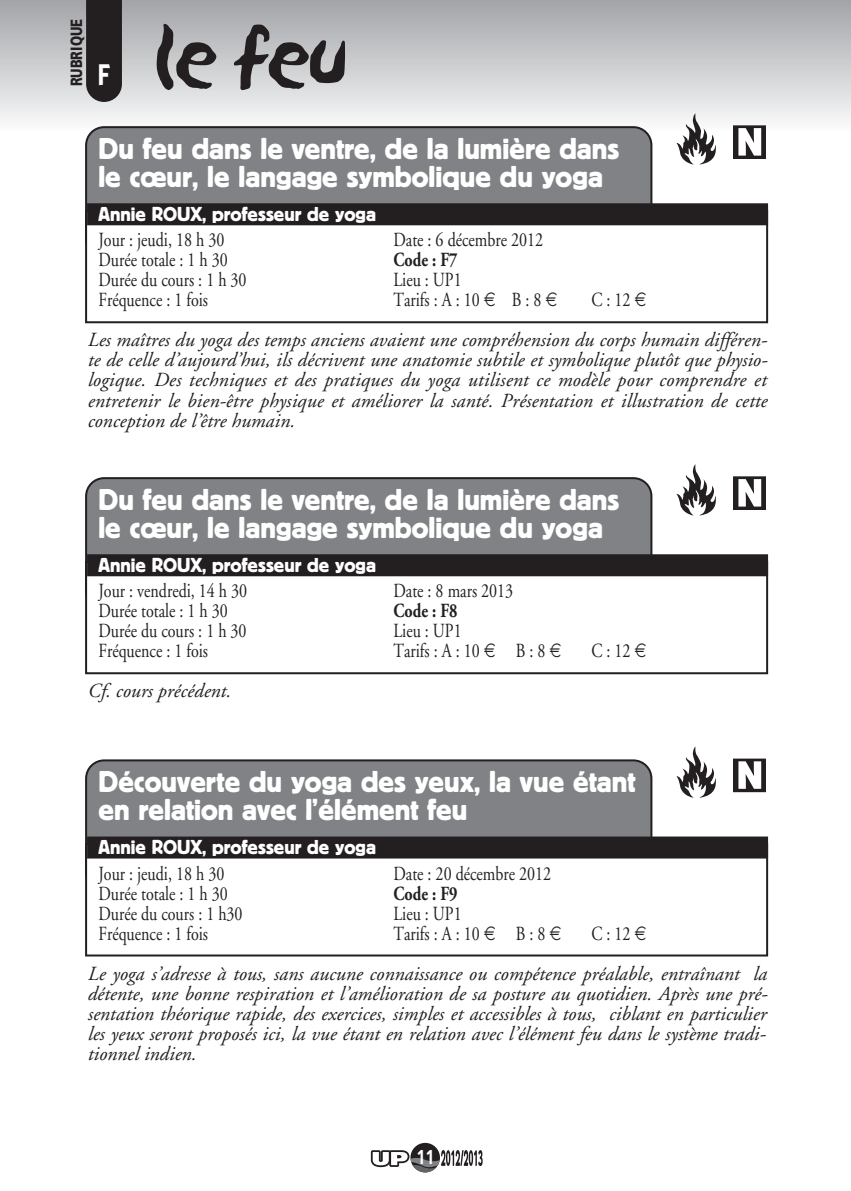
<style>
.page{position:relative;width:851px;height:1191px;background:#fff}
.page>*{position:absolute;margin:0;border:0;box-sizing:border-box;transform-origin:0 0}
.t1{font:72px "Sand";color:#231f20}
.t2{font:600 31px "Kabel Itc T";color:#fff;scale:.9 1}
.t3{font:30px/28px "Block BE";color:#fff}
.t4{font:italic 20px/20px "Adobe Garamond";color:#231f20;text-align:justify}
.t5{font:20px "Adobe Garamond";color:#231f20;scale:.8 1}
.t6{font:20px "Block BE";color:#fff}
.t7{font:700 20px "Adobe Garamond";color:#231f20;scale:.8 1}
.t8{font:700 20px "Frutiger";color:#fff;scale:.8 1}
.t9{font:900 16.2px "Frutiger";color:#231f20;scale:.8 1}
</style>
<div class="page">
<div style="left:0;top:0;width:850px;height:130px;background:linear-gradient(to bottom,#a2a3a7,#f9f9fa)"></div>
<svg style="left:410px;top:1142px;width:30px;height:30px"></svg>
<svg style="left:371px;top:1150px;width:111px;height:22px"></svg>
<div style="left:86px;top:0;width:36px;height:102px;background:#231f20"></div>
<div style="left:85px;top:126px;width:567px;height:84px;background:#808285"></div>
<div style="left:85px;top:210px;width:683px;height:113px;border:2px solid #231f20"></div>
<div style="left:733px;top:126px;width:32px;height:32px;background:#231f20"></div>
<div style="left:733px;top:125px;width:32px;height:34px;border:1px solid #231f20"></div>
<svg style="left:738px;top:128px;width:23px;height:28px"></svg>
<svg style="left:676px;top:113px;width:39px;height:52px"></svg>
<div style="left:87px;top:203px;width:681px;height:22px;background:#231f20"></div>
<div style="left:85px;top:477px;width:567px;height:84px;background:#808285"></div>
<div style="left:85px;top:561px;width:683px;height:113px;border:2px solid #231f20"></div>
<svg style="left:735px;top:478px;width:28px;height:30px"></svg>
<div style="left:733px;top:476px;width:32px;height:34px;border:1px solid #231f20"></div>
<svg style="left:738px;top:479px;width:23px;height:27px"></svg>
<svg style="left:676px;top:464px;width:39px;height:51px"></svg>
<div style="left:87px;top:554px;width:681px;height:22px;background:#231f20"></div>
<div style="left:85px;top:759px;width:567px;height:84px;background:#808285"></div>
<div style="left:85px;top:843px;width:683px;height:113px;border:2px solid #231f20"></div>
<div style="left:733px;top:759px;width:32px;height:32px;background:#231f20"></div>
<div style="left:733px;top:758px;width:32px;height:34px;border:1px solid #231f20"></div>
<svg style="left:738px;top:761px;width:23px;height:28px"></svg>
<svg style="left:676px;top:746px;width:39px;height:52px"></svg>
<div style="left:87px;top:836px;width:681px;height:22px;background:#231f20"></div>
<p class="t9" style="left:70px;top:86px;width:86px;rotate:-90deg">RUBRIQUE</p>
<h2 class="t2" style="left:97px;top:57px;width:16px">F</h2>
<h1 class="t1" style="left:153px;top:11px;width:200px">le feu</h1>
<h3 class="t3" style="left:98px;top:136px;width:522px">Du feu dans le ventre, de la lumière dans le cœur, le langage symbolique du yoga</h3>
<p class="t6" style="left:98px;top:207px;width:279px">Annie ROUX, professeur de yoga</p>
<p class="t5" style="left:98px;top:232px;width:159px">Jour : jeudi, 18 h 30</p>
<p class="t5" style="left:393px;top:232px;width:189px">Date : 6 décembre 2012</p>
<p class="t5" style="left:98px;top:252px;width:163px">Durée totale : 1 h 30</p>
<p class="t7" style="left:393px;top:252px;width:82px">Code : F7</p>
<p class="t5" style="left:98px;top:272px;width:187px">Durée du cours : 1 h 30</p>
<p class="t5" style="left:393px;top:272px;width:87px">Lieu : UP1</p>
<p class="t5" style="left:98px;top:292px;width:138px">Fréquence : 1 fois</p>
<p class="t5" style="left:393px;top:292px;width:109px">Tarifs : A : 10</p>
<p class="t5" style="left:511px;top:292px;width:39px">B:8</p>
<p class="t5" style="left:591px;top:292px;width:50px">C:12</p>
<p class="t4" style="left:87px;top:332px;width:682px">Les maîtres du yoga des temps anciens avaient une compréhension du corps humain différen&shy;te de celle d’aujourd’hui, ils décrivent une anatomie subtile et symbolique plutôt que physio&shy;logique. Des techniques et des pratiques du yoga utilisent ce modèle pour comprendre et entretenir le bien-être physique et améliorer la santé. Présentation et illustration de cette conception de l’être humain.</p>
<h3 class="t3" style="left:98px;top:486px;width:522px">Du feu dans le ventre, de la lumière dans le cœur, le langage symbolique du yoga</h3>
<p class="t6" style="left:98px;top:558px;width:279px">Annie ROUX, professeur de yoga</p>
<p class="t5" style="left:98px;top:583px;width:187px">Jour : vendredi, 14 h 30</p>
<p class="t5" style="left:393px;top:583px;width:151px">Date : 8 mars 2013</p>
<p class="t5" style="left:98px;top:603px;width:163px">Durée totale : 1 h 30</p>
<p class="t7" style="left:393px;top:603px;width:82px">Code : F8</p>
<p class="t5" style="left:98px;top:623px;width:187px">Durée du cours : 1 h 30</p>
<p class="t5" style="left:393px;top:623px;width:87px">Lieu : UP1</p>
<p class="t5" style="left:98px;top:643px;width:138px">Fréquence : 1 fois</p>
<p class="t5" style="left:393px;top:643px;width:109px">Tarifs : A : 10</p>
<p class="t5" style="left:515px;top:643px;width:39px">B:8</p>
<p class="t5" style="left:591px;top:643px;width:50px">C:12</p>
<p class="t4" style="left:87px;top:683px;width:145px">Cf. cours précédent.</p>
<h3 class="t3" style="left:98px;top:769px;width:538px">Découverte du yoga des yeux, la vue étant en relation avec l’élément feu</h3>
<p class="t6" style="left:98px;top:840px;width:279px">Annie ROUX, professeur de yoga</p>
<p class="t5" style="left:98px;top:865px;width:159px">Jour : jeudi, 18 h 30</p>
<p class="t5" style="left:393px;top:865px;width:199px">Date : 20 décembre 2012</p>
<p class="t5" style="left:98px;top:885px;width:163px">Durée totale : 1 h 30</p>
<p class="t7" style="left:393px;top:885px;width:82px">Code : F9</p>
<p class="t5" style="left:98px;top:905px;width:182px">Durée du cours : 1 h30</p>
<p class="t5" style="left:393px;top:905px;width:87px">Lieu : UP1</p>
<p class="t5" style="left:98px;top:925px;width:138px">Fréquence : 1 fois</p>
<p class="t5" style="left:393px;top:925px;width:109px">Tarifs : A : 10</p>
<p class="t5" style="left:515px;top:925px;width:39px">B:8</p>
<p class="t5" style="left:591px;top:925px;width:50px">C:12</p>
<p class="t4" style="left:87px;top:965px;width:682px">Le yoga s’adresse à tous, sans aucune connaissance ou compétence préalable, entraînant la détente, une bonne respiration et l’amélioration de sa posture au quotidien. Après une pré&shy;sentation théorique rapide, des exercices, simples et accessibles à tous, ciblant en particulier les yeux seront proposés ici, la vue étant en relation avec l’élément feu dans le système tradi&shy;tionnel indien.</p>
<p class="t8" style="left:416px;top:1149px;width:24px">11</p>
</div>
